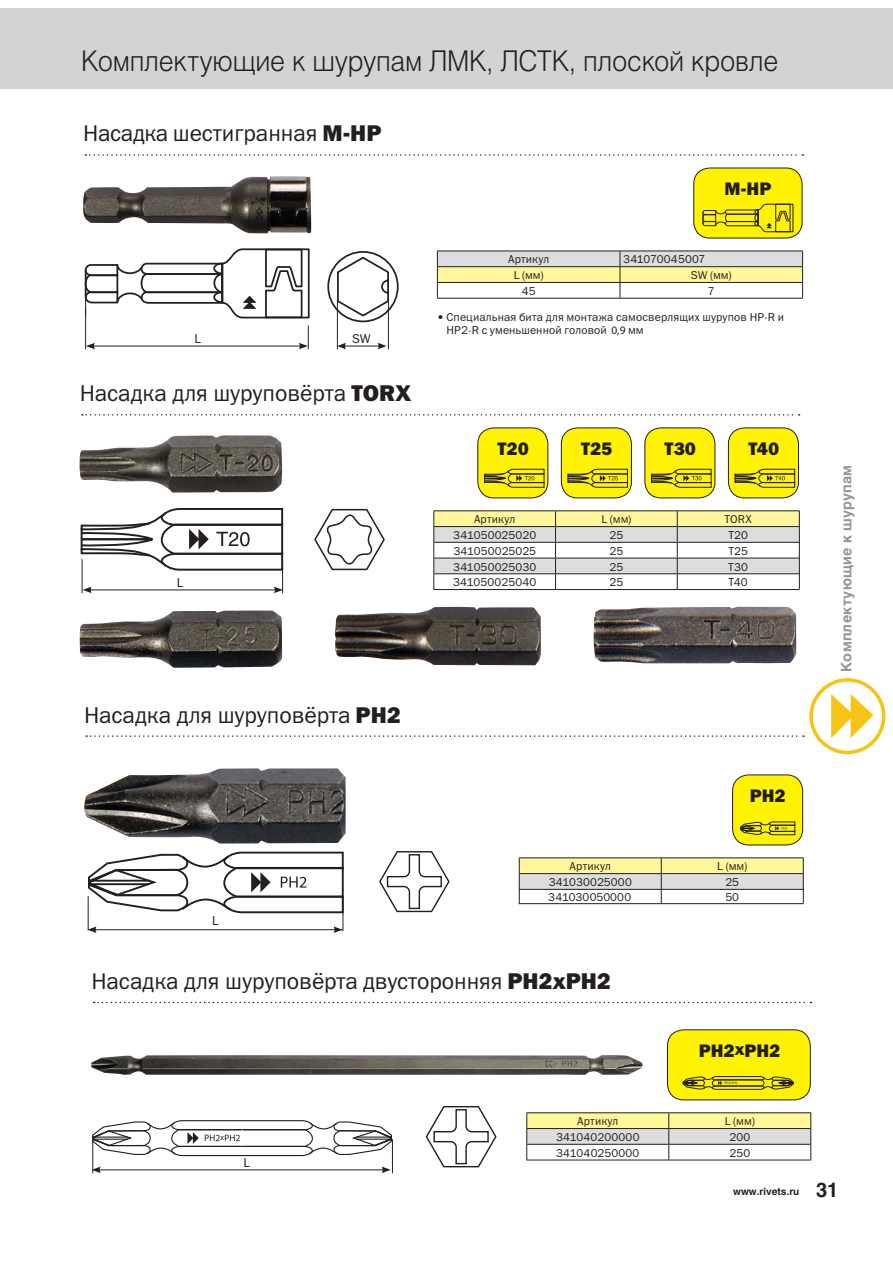
<style>
.page{position:relative;width:893px;height:1263px;background:#fff}
.page>*{position:absolute;margin:0;border:0;box-sizing:border-box;transform-origin:0 0}
.t1{font:300 28.65px "Helios";letter-spacing:-.01em;color:#231f20;scale:.93 1}
.t2{font:22.95px "Franklin Gothic Book C";letter-spacing:-.005em;color:#231f20}
.t3{font:18.15px "Franklin Gothic Heavy C";color:#231f20}
.t4{font:700 14.25px "Helios";letter-spacing:.02em;color:#939598}
.t5{font:12.9px "Franklin Gothic Book C";color:#231f20}
.t6{font:11.4px/13.8px "Franklin Gothic Book C";letter-spacing:.01em;color:#231f20}
.t7{font:700 10.05px "Helios";color:#231f20}
.s1{font-family:"Franklin Gothic Heavy C"}
.s2{font-family:"Myriad Pro"}
.s3{font-size:17.1px}
.s4{font-size:20.1px}
</style>
<div class="page">
<div style="left:22px;top:9px;width:871px;height:80px;background:#d1d3d4"></div>
<svg style="left:327px;top:251px;width:72px;height:71px"></svg>
<svg style="left:85px;top:154px;width:718px;height:2px"></svg>
<hr style="left:85px;top:307px;width:1px;height:42px;background:#231f20">
<hr style="left:388px;top:301px;width:1px;height:48px;background:#231f20">
<hr style="left:337px;top:300px;width:1px;height:49px;background:#231f20">
<hr style="left:93px;top:346px;width:208px;height:1px;background:#231f20">
<svg style="left:86px;top:343px;width:9px;height:6px"></svg>
<svg style="left:299px;top:325px;width:10px;height:24px"></svg>
<hr style="left:344px;top:346px;width:36px;height:1px;background:#231f20">
<svg style="left:337px;top:343px;width:9px;height:6px"></svg>
<svg style="left:378px;top:343px;width:9px;height:6px"></svg>
<hr style="left:437px;top:298px;width:366px;height:1px;background:#231f20">
<svg style="left:437px;top:251px;width:366px;height:47px"></svg>
<hr style="left:620px;top:266px;width:183px;height:1px;background:#231f20">
<div style="left:694px;top:168px;width:108px;height:70px;background:#fff203;border-radius:16px"></div>
<div style="left:693px;top:168px;width:109px;height:70px;border:1px solid #231f20;border-radius:16px"></div>
<svg style="left:702px;top:203px;width:92px;height:29px"></svg>
<svg style="left:85px;top:248px;width:225px;height:71px"></svg>
<svg style="left:82px;top:414px;width:717px;height:2px"></svg>
<hr style="left:82px;top:559px;width:1px;height:34px;background:#231f20">
<hr style="left:282px;top:559px;width:1px;height:34px;background:#231f20">
<hr style="left:89px;top:590px;width:187px;height:1px;background:#231f20">
<svg style="left:83px;top:587px;width:9px;height:6px"></svg>
<svg style="left:274px;top:587px;width:9px;height:6px"></svg>
<hr style="left:799px;top:511px;width:1px;height:78px;background:#231f20">
<svg style="left:433px;top:511px;width:366px;height:79px"></svg>
<hr style="left:433px;top:510px;width:122px;height:1px;background:#231f20">
<hr style="left:555px;top:510px;width:244px;height:1px;background:#231f20">
<div style="left:728px;top:428px;width:70px;height:70px;background:#fff203;border-radius:16px"></div>
<div style="left:728px;top:428px;width:71px;height:70px;border:1px solid #231f20;border-radius:16px"></div>
<svg style="left:734px;top:469px;width:61px;height:19px"></svg>
<div style="left:645px;top:428px;width:70px;height:70px;background:#fff203;border-radius:16px"></div>
<div style="left:644px;top:428px;width:71px;height:70px;border:1px solid #231f20;border-radius:16px"></div>
<svg style="left:651px;top:469px;width:60px;height:19px"></svg>
<div style="left:561px;top:428px;width:70px;height:70px;background:#fff203;border-radius:16px"></div>
<div style="left:561px;top:428px;width:71px;height:70px;border:1px solid #231f20;border-radius:16px"></div>
<svg style="left:568px;top:469px;width:60px;height:19px"></svg>
<div style="left:478px;top:428px;width:70px;height:70px;background:#fff203;border-radius:16px"></div>
<div style="left:477px;top:428px;width:71px;height:70px;border:1px solid #231f20;border-radius:16px"></div>
<svg style="left:484px;top:469px;width:60px;height:19px"></svg>
<svg style="left:80px;top:508px;width:204px;height:64px"></svg>
<svg style="left:314px;top:509px;width:71px;height:61px"></svg>
<img style="left:83px;top:176px;width:228px;height:58px">
<img style="left:80px;top:610px;width:202px;height:58px">
<img style="left:594px;top:607px;width:202px;height:56px">
<img style="left:335px;top:607px;width:206px;height:58px">
<img style="left:80px;top:435px;width:202px;height:58px">
<hr style="left:20px;top:9px;width:2px;height:80px;background:#d1d3d4">
<hr style="left:85px;top:274px;width:1px;height:43px;background:#231f20">
<div style="left:667px;top:1030px;width:143px;height:70px;background:#fff203;border-radius:16px"></div>
<div style="left:667px;top:1029px;width:144px;height:71px;border:1px solid #231f20;border-radius:16px"></div>
<svg style="left:683px;top:1076px;width:110px;height:14px"></svg>
<div style="left:712px;top:1080px;width:52px;height:6px;border:1px solid #231f20;border-radius:3px"></div>
<svg style="left:92px;top:1120px;width:300px;height:37px"></svg>
<div style="left:171px;top:1129px;width:142px;height:18px;border:1px solid #231f20;border-radius:8px"></div>
<svg style="left:94px;top:1002px;width:717px;height:1px"></svg>
<hr style="left:92px;top:1139px;width:1px;height:34px;background:#231f20">
<hr style="left:392px;top:1139px;width:1px;height:34px;background:#231f20">
<hr style="left:98px;top:1170px;width:286px;height:1px;background:#231f20">
<svg style="left:92px;top:1167px;width:9px;height:6px"></svg>
<svg style="left:382px;top:1167px;width:9px;height:6px"></svg>
<hr style="left:526px;top:1160px;width:285px;height:1px;background:#231f20">
<svg style="left:526px;top:1113px;width:285px;height:47px"></svg>
<hr style="left:526px;top:1112px;width:285px;height:1px;background:#231f20">
<svg style="left:426px;top:1106px;width:70px;height:61px"></svg>
<img style="left:91px;top:1055px;width:551px;height:20px">
<div style="left:732px;top:775px;width:71px;height:70px;background:#fff203;border-radius:16px"></div>
<div style="left:732px;top:775px;width:71px;height:70px;border:1px solid #231f20;border-radius:16px"></div>
<svg style="left:740px;top:822px;width:55px;height:13px"></svg>
<svg style="left:88px;top:852px;width:256px;height:62px"></svg>
<hr style="left:88px;top:896px;width:1px;height:34px;background:#231f20">
<hr style="left:343px;top:897px;width:1px;height:34px;background:#231f20">
<svg style="left:519px;top:859px;width:285px;height:44px"></svg>
<hr style="left:519px;top:858px;width:285px;height:1px;background:#231f20">
<svg style="left:379px;top:851px;width:71px;height:61px"></svg>
<hr style="left:519px;top:903px;width:284px;height:1px;background:#231f20">
<img style="left:84px;top:768px;width:262px;height:76px">
<hr style="left:91px;top:929px;width:252px;height:1px;background:#231f20">
<svg style="left:88px;top:926px;width:9px;height:7px"></svg>
<svg style="left:333px;top:926px;width:10px;height:7px"></svg>
<div style="left:0;top:9px;width:20px;height:80px;background:#d1d3d4"></div>
<svg style="left:86px;top:678px;width:799px;height:76px"></svg>
<h1 class="t1" style="left:81px;top:50px;width:751px">Комплектующие к шурупам ЛМК, ЛСТК, плоской кровле</h1>
<h2 class="t2" style="left:83px;top:120px;width:300px">Насадка шестигранная <span class="s1">M-HP</span></h2>
<p class="t5" style="left:195px;top:331px;width:8px">L</p>
<p class="t5" style="left:352px;top:331px;width:20px">SW</p>
<h2 class="t2" style="left:80px;top:380px;width:333px">Насадка для шуруповёрта <span class="s1">TORX</span></h2>
<p class="t5" style="left:177px;top:575px;width:8px">L</p>
<h3 class="t3" style="left:724px;top:183px;width:48px">M-HP</h3>
<p class="t6" style="left:508px;top:253px;width:43px">Артикул</p>
<p class="t6" style="left:623px;top:253px;width:84px">341070045007</p>
<p class="t6" style="left:514px;top:268px;width:32px">L (мм)</p>
<p class="t6" style="left:691px;top:268px;width:42px">SW (мм)</p>
<p class="t6" style="left:522px;top:284px;width:15px">45</p>
<p class="t6" style="left:708px;top:284px;width:8px">7</p>
<p class="t6" style="left:446px;top:310px;width:339px;text-indent:-10px">• Специальная бита для монтажа самосверлящих шурупов HP-R и<br>HP2-R с уменьшенной головой <span class="s2">0,9</span> мм</p>
<h3 class="t3" style="left:497px;top:442px;width:33px">T20</h3>
<h3 class="t3" style="left:581px;top:442px;width:33px">T25</h3>
<h3 class="t3" style="left:664px;top:442px;width:33px">T30</h3>
<h3 class="t3" style="left:748px;top:442px;width:32px">T40</h3>
<p class="t6" style="left:474px;top:513px;width:43px">Артикул</p>
<p class="t6" style="left:601px;top:513px;width:32px">L (мм)</p>
<p class="t6" style="left:724px;top:513px;width:29px">TORX</p>
<p class="t6" style="left:453px;top:528px;width:84px">341050025020</p>
<p class="t6" style="left:609px;top:528px;width:15px">25</p>
<p class="t6" style="left:728px;top:528px;width:21px">T20</p>
<p class="t6" style="left:453px;top:544px;width:84px">341050025025</p>
<p class="t6" style="left:609px;top:544px;width:15px">25</p>
<p class="t6" style="left:728px;top:544px;width:21px">T25</p>
<p class="t6" style="left:453px;top:560px;width:85px">341050025030</p>
<p class="t6" style="left:609px;top:560px;width:15px">25</p>
<p class="t6" style="left:728px;top:560px;width:21px">T30</p>
<p class="t6" style="left:453px;top:575px;width:85px">341050025040</p>
<p class="t6" style="left:609px;top:575px;width:15px">25</p>
<p class="t6" style="left:729px;top:575px;width:21px">T40</p>
<h2 class="t2" style="left:84px;top:701px;width:318px">Насадка для шуруповёрта <span class="s1">PH2</span></h2>
<p class="t5" style="left:212px;top:913px;width:8px">L</p>
<h3 class="t3" style="left:750px;top:789px;width:37px">PH2</h3>
<p class="t6" style="left:570px;top:860px;width:43px">Артикул</p>
<p class="t6" style="left:717px;top:860px;width:32px">L (мм)</p>
<p class="t6" style="left:549px;top:875px;width:85px">341030025000</p>
<p class="t6" style="left:725px;top:875px;width:15px">25</p>
<p class="t6" style="left:548px;top:891px;width:84px">341030050000</p>
<p class="t6" style="left:725px;top:890px;width:15px">50</p>
<h2 class="t2" style="left:92px;top:968px;width:521px">Насадка для шуруповёрта двусторонняя <span class="s1">PH2xPH2</span></h2>
<h3 class="t3" style="left:699px;top:1044px;width:83px">PH2<span class="s3">x</span>PH2</h3>
<p class="t5" style="left:244px;top:1155px;width:8px">L</p>
<p class="t6" style="left:577px;top:1114px;width:43px">Артикул</p>
<p class="t6" style="left:725px;top:1114px;width:32px">L (мм)</p>
<p class="t6" style="left:556px;top:1130px;width:85px">341040200000</p>
<p class="t6" style="left:729px;top:1130px;width:22px">200</p>
<p class="t6" style="left:556px;top:1146px;width:85px">341040250000</p>
<p class="t6" style="left:729px;top:1146px;width:22px">250</p>
<p class="t4" style="left:838px;top:672px;width:208px;rotate:-90deg">Комплектующие к шурупам</p>
<p class="t7" style="left:733px;top:1186px;width:107px">www.rivets.ru <span class="s4">31</span></p>
</div>
